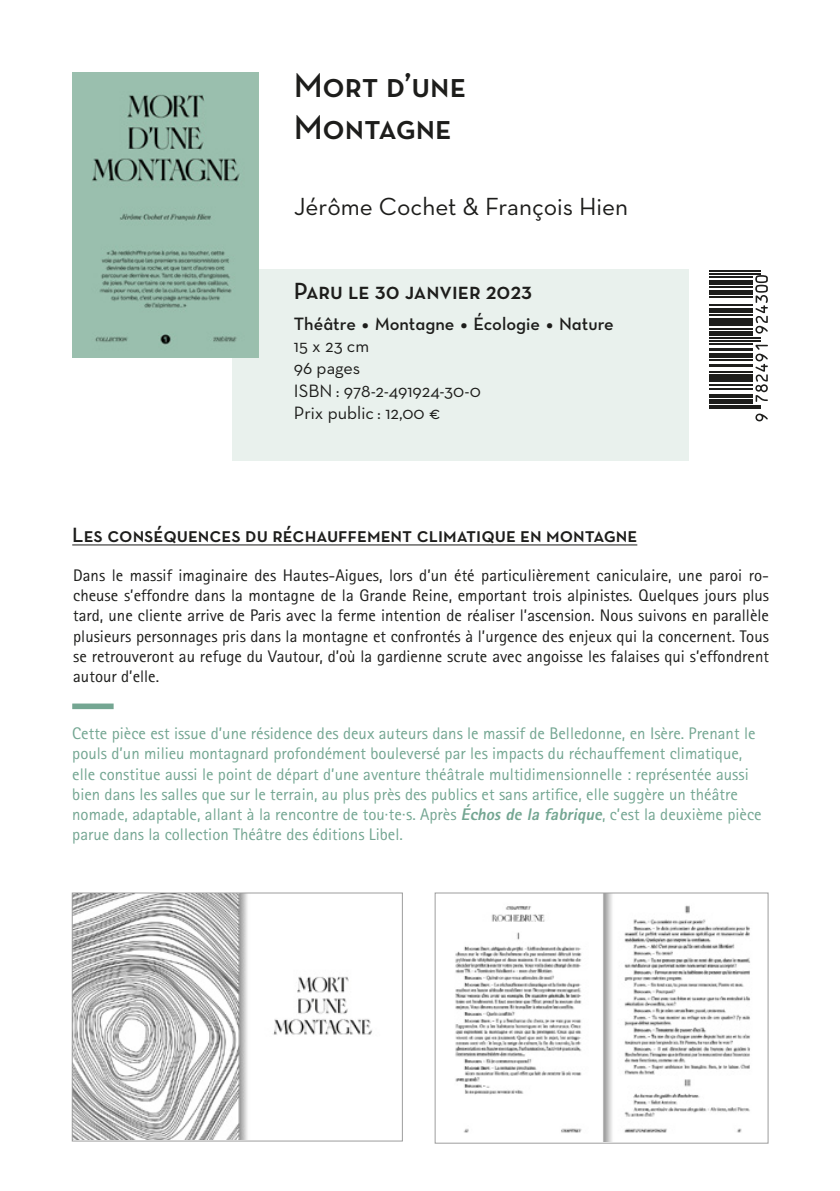
<style>
.page{position:relative;width:840px;height:1191px;background:#fff}
.page>*{position:absolute;margin:0;border:0;box-sizing:border-box;transform-origin:0 0}
.titre{font:35px/42px "Neutra Text Demi SC";color:#1d1d1b}
.auteurs{font:25.2px "Neutra Text";color:#1d1d1b}
.parution{font:23.8px "Neutra Text Demi SC";color:#1d1d1b}
.t1{font:21px "Neutra Text Demi SC";color:#1d1d1b}
.infos{font:18.2px "Neutra Text";color:#1d1d1b}
.infos-2{font:18.2px/22.4px "Neutra Text Demi Alt";color:#1d1d1b}
.resumé{font:16.8px/20.2px "Rotis Sans Serif Std";color:#74a692}
.texte_courant{font:16.8px/20.2px "Rotis Sans Serif Std";color:#1d1d1b;text-align:justify}
.s1{font-family:"Work Sans";font-weight:600}
.s2{font-family:"Neutra Text"}
.s3{font-weight:800;font-style:italic}
</style>
<div class="page">
<div style="left:232px;top:269px;width:456px;height:191px;background:#e9f1ed"></div>
<hr style="left:72px;top:544px;width:565px;height:1px;background:#1d1d1b">
<div style="left:72px;top:703px;width:42px;height:6px;background:#74a692"></div>
<img style="left:72px;top:72px;width:186px;height:286px">
<img style="left:74px;top:895px;width:298px;height:244px">
<div style="left:72px;top:893px;width:330px;height:248px;border:1px solid #9d9d9d"></div>
<img style="left:455px;top:895px;width:295px;height:246px">
<div style="left:434px;top:893px;width:333px;height:250px;border:1px solid #9d9d9d"></div>
<hr style="left:709px;top:408px;width:51px;height:1px;background:#1d1d1b">
<hr style="left:709px;top:405px;width:51px;height:1px;background:#1d1d1b">
<hr style="left:709px;top:399px;width:44px;height:4px;background:#1d1d1b">
<hr style="left:709px;top:394px;width:44px;height:3px;background:#1d1d1b">
<hr style="left:709px;top:389px;width:44px;height:1px;background:#1d1d1b">
<hr style="left:709px;top:384px;width:44px;height:1px;background:#1d1d1b">
<hr style="left:709px;top:378px;width:44px;height:3px;background:#1d1d1b">
<hr style="left:709px;top:374px;width:44px;height:3px;background:#1d1d1b">
<hr style="left:709px;top:371px;width:44px;height:1px;background:#1d1d1b">
<hr style="left:709px;top:364px;width:44px;height:3px;background:#1d1d1b">
<hr style="left:709px;top:359px;width:44px;height:2px;background:#1d1d1b">
<div style="left:709px;top:353px;width:44px;height:5px;background:#1d1d1b"></div>
<hr style="left:709px;top:348px;width:44px;height:2px;background:#1d1d1b">
<hr style="left:709px;top:343px;width:44px;height:2px;background:#1d1d1b">
<hr style="left:709px;top:340px;width:51px;height:2px;background:#1d1d1b">
<hr style="left:709px;top:337px;width:51px;height:2px;background:#1d1d1b">
<div style="left:709px;top:331px;width:44px;height:5px;background:#1d1d1b"></div>
<hr style="left:709px;top:329px;width:44px;height:1px;background:#1d1d1b">
<hr style="left:709px;top:323px;width:44px;height:3px;background:#1d1d1b">
<hr style="left:709px;top:318px;width:44px;height:3px;background:#1d1d1b">
<hr style="left:709px;top:314px;width:44px;height:1px;background:#1d1d1b">
<hr style="left:709px;top:308px;width:44px;height:4px;background:#1d1d1b">
<hr style="left:709px;top:304px;width:44px;height:1px;background:#1d1d1b">
<hr style="left:709px;top:296px;width:44px;height:2px;background:#1d1d1b">
<div style="left:709px;top:290px;width:44px;height:5px;background:#1d1d1b"></div>
<hr style="left:709px;top:286px;width:44px;height:2px;background:#1d1d1b">
<div style="left:709px;top:280px;width:44px;height:5px;background:#1d1d1b"></div>
<hr style="left:709px;top:276px;width:44px;height:1px;background:#1d1d1b">
<hr style="left:709px;top:273px;width:51px;height:1px;background:#1d1d1b">
<hr style="left:709px;top:270px;width:51px;height:1px;background:#1d1d1b">
<svg style="left:755px;top:413px;width:12px;height:8px"></svg>
<svg style="left:755px;top:345px;width:12px;height:57px"></svg>
<svg style="left:755px;top:275px;width:12px;height:58px"></svg>
<p class="titre" style="left:294px;top:63px;width:173px">Mort d’une<br>Montagne</p>
<p class="auteurs" style="left:294px;top:191px;width:335px">Jérôme Cochet &amp; François Hien</p>
<p class="parution" style="left:294px;top:277px;width:240px">Paru le 30 janvier 2023</p>
<p class="infos-2" style="left:294px;top:312px;width:321px">Théâtre <span class="s1">•</span> Montagne <span class="s1">•</span> Écologie <span class="s1">•</span> Nature<br><span class="s2">15 x 23 cm</span></p>
<p class="infos" style="left:294px;top:357px;width:68px">96 pages</p>
<p class="infos" style="left:294px;top:380px;width:188px">ISBN : 978-2-491924-30-0</p>
<p class="infos" style="left:294px;top:402px;width:148px">Prix public : 12,00 €</p>
<p class="t1" style="left:72px;top:522px;width:566px">Les conséquences du réchauffement climatique en montagne</p>
<p class="texte_courant" style="left:73px;top:565px;width:697px">Dans le massif imaginaire des Hautes-Aigues, lors d’un été particulièrement caniculaire, une paroi ro&shy;cheuse s’effondre dans la montagne de la Grande Reine, emportant trois alpinistes. Quelques jours plus tard, une cliente arrive de Paris avec la ferme intention de réaliser l’ascension. Nous suivons en parallèle plusieurs personnages pris dans la montagne et confrontés à l’urgence des enjeux qui la concernent. Tous se retrouveront au refuge du Vautour, d’où la gardienne scrute avec angoisse les falaises qui s’effondrent autour d’elle.</p>
<p class="resumé" style="left:72px;top:723px;width:690px">Cette pièce est issue d’une résidence des deux auteurs dans le massif de Belledonne, en Isère. Prenant le pouls d’un milieu montagnard profondément bouleversé par les impacts du réchauffement climatique, elle constitue aussi le point de départ d’une aventure théâtrale multidimensionnelle : représentée aussi bien dans les salles que sur le terrain, au plus près des publics et sans artifice, elle suggère un théâtre nomade, adaptable, allant à la rencontre de tou·te·s. Après <span class="s3">Échos de la fabrique</span>, c’est la deuxième pièce parue dans la collection Théâtre des éditions Libel.</p>
</div>
